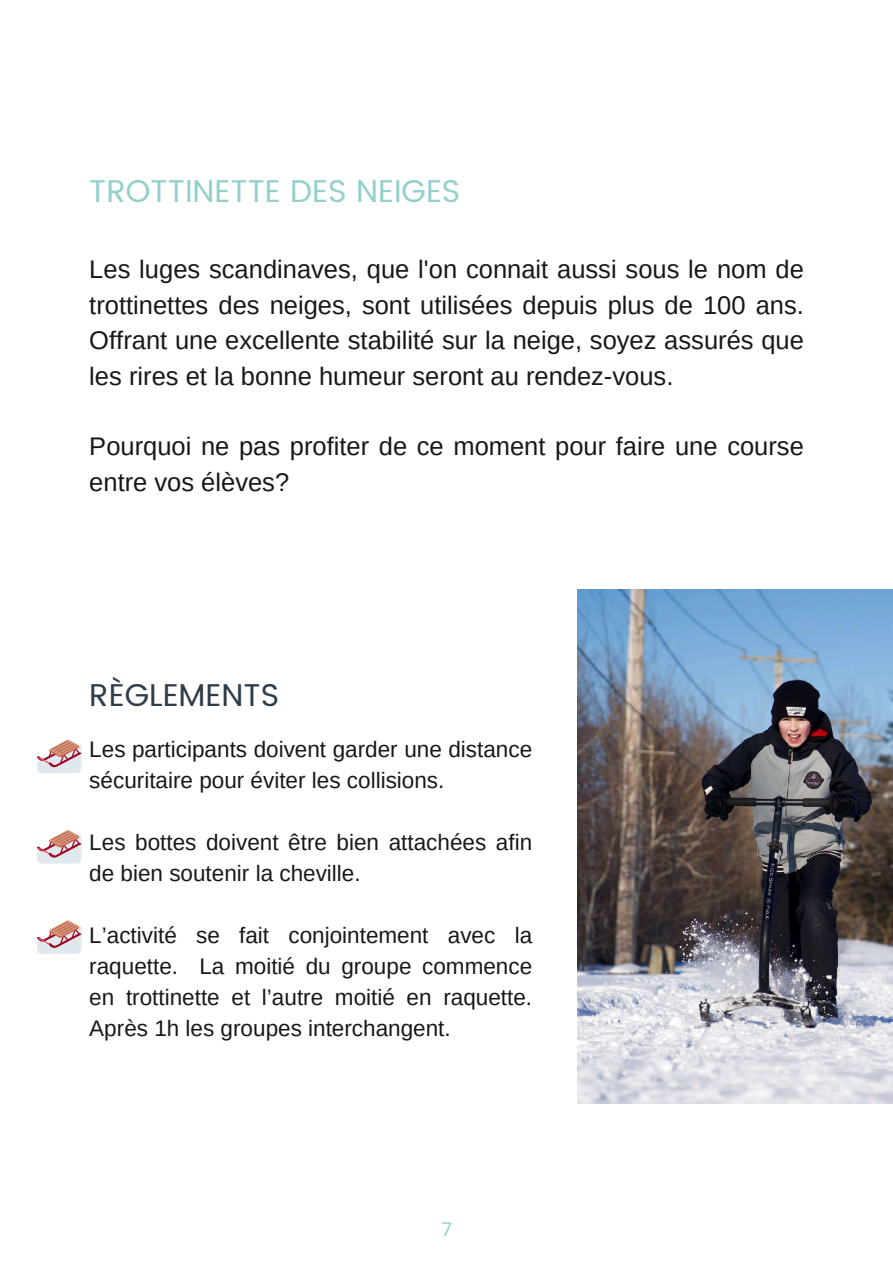
<style>
.page{position:relative;width:893px;height:1263px;background:#fff}
.page>*{position:absolute;margin:0;border:0;box-sizing:border-box;transform-origin:0 0}
.t1{font:31.5px "Poppins";color:#93d0cc}
.t2{font:31.5px "Poppins";color:#2f3d4a}
.t3{font:25.5px/35.4px "Arimo";color:#181817;text-align:justify}
.t4{font:22.5px/30.9px "Arimo";color:#181817}
.t5{font:18.75px "Poppins";color:#93d0cc}
</style>
<div class="page">
<img style="left:577px;top:589px;width:316px;height:515px">
<svg style="left:37px;top:739px;width:45px;height:34px"></svg>
<svg style="left:37px;top:830px;width:45px;height:33px"></svg>
<svg style="left:37px;top:920px;width:45px;height:34px"></svg>
<h1 class="t1" style="left:89px;top:173px;width:373px">TROTTINETTE DES NEIGES</h1>
<p class="t3" style="left:89px;top:252px;width:716px">Les luges scandinaves, que l'on connait aussi sous le nom de trottinettes des neiges, sont utilisées depuis plus de 100 ans.<br>Offrant une excellente stabilité sur la neige, soyez assurés que les rires et la bonne humeur seront au rendez-vous.</p>
<p class="t3" style="left:89px;top:429px;width:716px">Pourquoi ne pas profiter de ce moment pour faire une course entre vos élèves?</p>
<h1 class="t2" style="left:89px;top:677px;width:191px">RÈGLEMENTS</h1>
<p class="t4" style="left:89px;top:734px;width:444px">Les participants doivent garder une distance sécuritaire pour éviter les collisions.</p>
<p class="t4" style="left:89px;top:827px;width:444px">Les bottes doivent être bien attachées afin de bien soutenir la cheville.</p>
<p class="t4" style="left:89px;top:920px;width:444px;text-align:justify">L’activité se fait conjointement avec la raquette. La moitié du groupe commence en trottinette et l’autre moitié en raquette.<br>Après 1h les groupes interchangent.</p>
<p class="t5" style="left:441px;top:1218px;width:12px">7</p>
</div>
